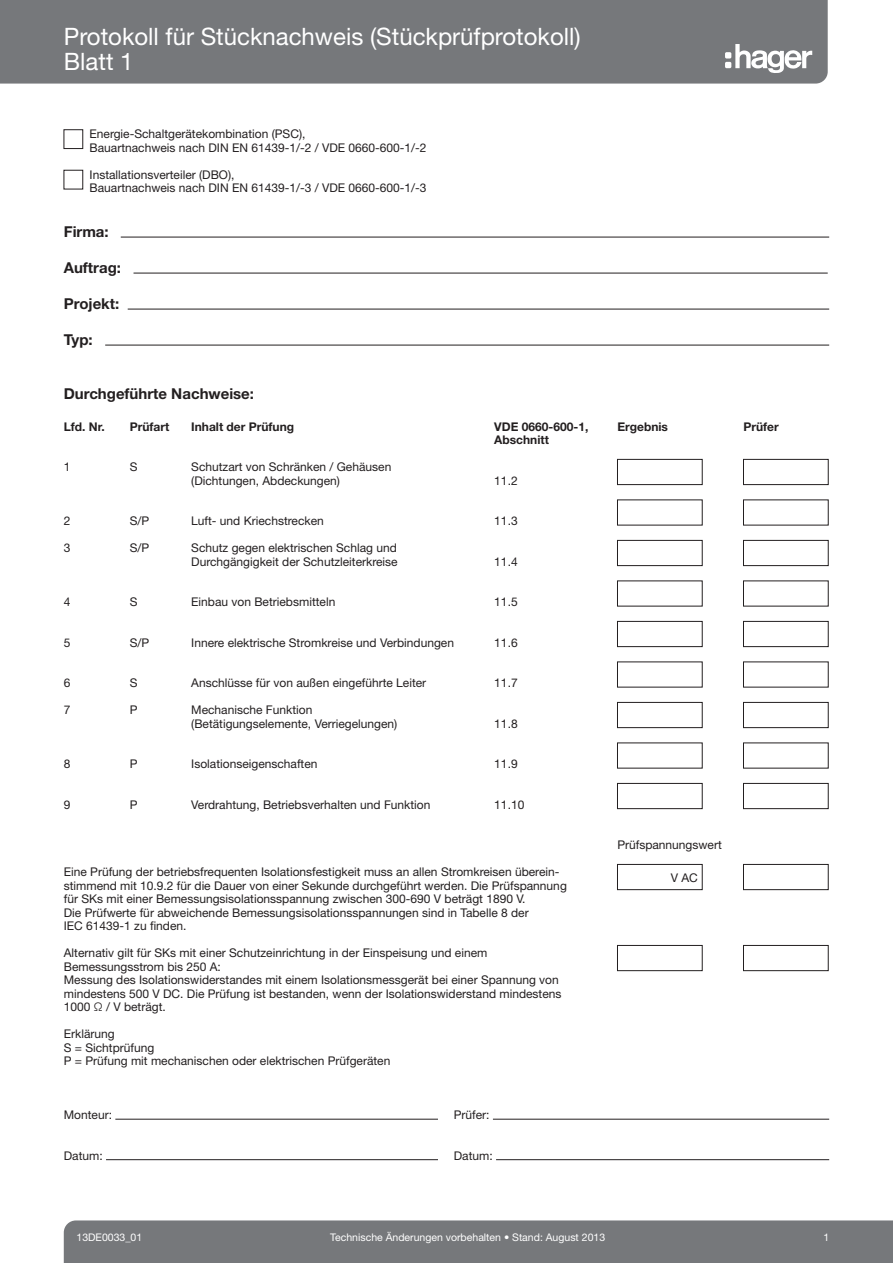
<style>
.page{position:relative;width:893px;height:1263px;background:#fff}
.page>*{position:absolute;margin:0;border:0;box-sizing:border-box;transform-origin:0 0}
.Helv__55__16_17_Kopf{font:24px "Helvetica Neue LT";color:#fff}
.Fliesstext{font:700 15px "Helvetica Neue LT";color:#231f20}
.Fliesstext_8_9{font:12px "Helvetica Neue LT";color:#231f20}
.Fliesstext-2{font:12px/13.5px "Helvetica Neue LT";color:#231f20}
.Fliesstext-3{font:700 12px "Helvetica Neue LT";color:#231f20}
.Helv_55__07_08_Pagin{font:10.5px "Helvetica Neue LT";color:#fff}
</style>
<div class="page">
<div style="left:64px;top:1220px;width:829px;height:43px;background:#76787b"></div>
<div style="left:0;top:0;width:828px;height:84px;background:#76787b"></div>
<svg style="left:725px;top:44px;width:87px;height:30px"></svg>
<div style="left:64px;top:130px;width:19px;height:19px;border:1px solid #231f20"></div>
<div style="left:64px;top:170px;width:19px;height:19px;border:1px solid #231f20"></div>
<hr style="left:121px;top:237px;width:708px;height:1px;background:#231f20">
<hr style="left:134px;top:273px;width:694px;height:1px;background:#231f20">
<hr style="left:128px;top:309px;width:701px;height:1px;background:#231f20">
<hr style="left:105px;top:345px;width:724px;height:1px;background:#231f20">
<div style="left:617px;top:459px;width:85px;height:26px;border:1px solid #231f20"></div>
<div style="left:743px;top:459px;width:85px;height:26px;border:1px solid #231f20"></div>
<div style="left:617px;top:540px;width:85px;height:26px;border:1px solid #231f20"></div>
<div style="left:743px;top:540px;width:85px;height:26px;border:1px solid #231f20"></div>
<div style="left:617px;top:621px;width:85px;height:26px;border:1px solid #231f20"></div>
<div style="left:743px;top:621px;width:85px;height:26px;border:1px solid #231f20"></div>
<div style="left:617px;top:702px;width:85px;height:26px;border:1px solid #231f20"></div>
<div style="left:743px;top:702px;width:85px;height:26px;border:1px solid #231f20"></div>
<div style="left:617px;top:783px;width:85px;height:26px;border:1px solid #231f20"></div>
<div style="left:743px;top:783px;width:85px;height:26px;border:1px solid #231f20"></div>
<div style="left:617px;top:864px;width:85px;height:26px;border:1px solid #231f20"></div>
<div style="left:743px;top:864px;width:85px;height:26px;border:1px solid #231f20"></div>
<div style="left:617px;top:945px;width:85px;height:26px;border:1px solid #231f20"></div>
<div style="left:743px;top:945px;width:85px;height:26px;border:1px solid #231f20"></div>
<hr style="left:115px;top:1119px;width:323px;height:1px;background:#231f20">
<hr style="left:493px;top:1119px;width:336px;height:1px;background:#231f20">
<hr style="left:106px;top:1159px;width:332px;height:1px;background:#231f20">
<hr style="left:496px;top:1159px;width:333px;height:1px;background:#231f20">
<p class="Helv__55__16_17_Kopf" style="left:64px;top:22px;width:518px">Protokoll für Stücknachweis (Stückprüfprotokoll)</p>
<p class="Helv__55__16_17_Kopf" style="left:64px;top:47px;width:71px">Blatt 1</p>
<p class="Fliesstext-2" style="left:90px;top:127px;width:338px">Energie-Schaltgerätekombination (PSC),<br>Bauartnachweis nach DIN EN 61439-1/-2 / VDE 0660-600-1/-2</p>
<p class="Fliesstext-2" style="left:90px;top:168px;width:338px">Installationsverteiler (DBO),<br>Bauartnachweis nach DIN EN 61439-1/-3 / VDE 0660-600-1/-3</p>
<p class="Fliesstext" style="left:64px;top:223px;width:46px">Firma:</p>
<p class="Fliesstext" style="left:64px;top:259px;width:59px">Auftrag:</p>
<p class="Fliesstext" style="left:64px;top:295px;width:57px">Projekt:</p>
<p class="Fliesstext" style="left:64px;top:331px;width:30px">Typ:</p>
<p class="Fliesstext" style="left:64px;top:385px;width:192px">Durchgeführte Nachweise:</p>
<p class="Fliesstext-3" style="left:64px;top:419px;width:42px">Lfd. Nr.</p>
<p class="Fliesstext-3" style="left:130px;top:419px;width:41px">Prüfart</p>
<p class="Fliesstext-3" style="left:191px;top:419px;width:104px">Inhalt der Prüfung</p>
<p class="Fliesstext-3" style="left:494px;top:419px;width:96px">VDE 0660-600-1,</p>
<p class="Fliesstext-3" style="left:617px;top:419px;width:52px">Ergebnis</p>
<p class="Fliesstext-3" style="left:743px;top:419px;width:37px">Prüfer</p>
<p class="Fliesstext-3" style="left:494px;top:432px;width:56px">Abschnitt</p>
<p class="Fliesstext-2" style="left:64px;top:460px;width:8px">1</p>
<p class="Fliesstext-2" style="left:130px;top:460px;width:9px">S</p>
<p class="Fliesstext-2" style="left:191px;top:460px;width:202px">Schutzart von Schränken / Gehäusen</p>
<p class="Fliesstext-2" style="left:191px;top:474px;width:150px">(Dichtungen, Abdeckungen)</p>
<p class="Fliesstext-2" style="left:494px;top:474px;width:25px">11.2</p>
<p class="Fliesstext-2" style="left:64px;top:514px;width:8px">2</p>
<p class="Fliesstext-2" style="left:130px;top:514px;width:21px">S/P</p>
<p class="Fliesstext-2" style="left:191px;top:514px;width:134px">Luft- und Kriechstrecken</p>
<p class="Fliesstext-2" style="left:494px;top:514px;width:25px">11.3</p>
<p class="Fliesstext-2" style="left:64px;top:541px;width:8px">3</p>
<p class="Fliesstext-2" style="left:130px;top:541px;width:21px">S/P</p>
<p class="Fliesstext-2" style="left:191px;top:541px;width:208px">Schutz gegen elektrischen Schlag und<br>Durchgängigkeit der Schutzleiterkreise</p>
<p class="Fliesstext-2" style="left:494px;top:555px;width:25px">11.4</p>
<p class="Fliesstext-2" style="left:64px;top:595px;width:8px">4</p>
<p class="Fliesstext-2" style="left:130px;top:595px;width:9px">S</p>
<p class="Fliesstext-2" style="left:191px;top:595px;width:146px">Einbau von Betriebsmitteln</p>
<p class="Fliesstext-2" style="left:494px;top:595px;width:25px">11.5</p>
<p class="Fliesstext-2" style="left:64px;top:636px;width:8px">5</p>
<p class="Fliesstext-2" style="left:130px;top:636px;width:21px">S/P</p>
<p class="Fliesstext-2" style="left:191px;top:636px;width:264px">Innere elektrische Stromkreise und Verbindungen</p>
<p class="Fliesstext-2" style="left:494px;top:636px;width:25px">11.6</p>
<p class="Fliesstext-2" style="left:64px;top:676px;width:8px">6</p>
<p class="Fliesstext-2" style="left:130px;top:676px;width:9px">S</p>
<p class="Fliesstext-2" style="left:191px;top:676px;width:236px">Anschlüsse für von außen eingeführte Leiter</p>
<p class="Fliesstext-2" style="left:494px;top:676px;width:25px">11.7</p>
<p class="Fliesstext-2" style="left:64px;top:703px;width:8px">7</p>
<p class="Fliesstext-2" style="left:130px;top:703px;width:9px">P</p>
<p class="Fliesstext-2" style="left:191px;top:703px;width:208px">Mechanische Funktion (Betätigungselemente, Verriegelungen)</p>
<p class="Fliesstext-2" style="left:494px;top:717px;width:25px">11.8</p>
<p class="Fliesstext-2" style="left:64px;top:757px;width:8px">8</p>
<p class="Fliesstext-2" style="left:130px;top:757px;width:9px">P</p>
<p class="Fliesstext-2" style="left:191px;top:757px;width:128px">Isolationseigenschaften</p>
<p class="Fliesstext-2" style="left:494px;top:757px;width:25px">11.9</p>
<p class="Fliesstext-2" style="left:64px;top:798px;width:8px">9</p>
<p class="Fliesstext-2" style="left:130px;top:798px;width:9px">P</p>
<p class="Fliesstext-2" style="left:191px;top:798px;width:241px">Verdrahtung, Betriebsverhalten und Funktion</p>
<p class="Fliesstext-2" style="left:494px;top:798px;width:32px">11.10</p>
<p class="Fliesstext_8_9" style="left:64px;top:865px;width:497px">Eine Prüfung der betriebsfrequenten Isolationsfestigkeit muss an allen Stromkreisen überein-</p>
<p class="Fliesstext_8_9" style="left:64px;top:878px;width:505px">stimmend mit 10.9.2 für die Dauer von einer Sekunde durchgeführt werden. Die Prüfspannung</p>
<p class="Fliesstext_8_9" style="left:64px;top:892px;width:463px">für SKs mit einer Bemessungsisolationsspannung zwischen 300-690 V beträgt 1890 V.</p>
<p class="Fliesstext_8_9" style="left:64px;top:905px;width:466px">Die Prüfwerte für abweichende Bemessungsisolationsspannungen sind in Tabelle 8 der</p>
<p class="Fliesstext_8_9" style="left:64px;top:919px;width:124px">IEC 61439-1 zu finden.</p>
<p class="Fliesstext_8_9" style="left:64px;top:946px;width:425px">Alternativ gilt für SKs mit einer Schutzeinrichtung in der Einspeisung und einem</p>
<p class="Fliesstext_8_9" style="left:64px;top:959px;width:159px">Bemessungsstrom bis 250 A:</p>
<p class="Fliesstext_8_9" style="left:64px;top:973px;width:496px">Messung des Isolationswiderstandes mit einem Isolationsmessgerät bei einer Spannung von</p>
<p class="Fliesstext_8_9" style="left:64px;top:986px;width:499px">mindestens 500 V DC. Die Prüfung ist bestanden, wenn der Isolationswiderstand mindestens</p>
<p class="Fliesstext_8_9" style="left:64px;top:1000px;width:104px">1000 Ω / V beträgt.</p>
<p class="Fliesstext_8_9" style="left:64px;top:1027px;width:52px">Erklärung</p>
<p class="Fliesstext_8_9" style="left:64px;top:1040px;width:92px">S = Sichtprüfung</p>
<p class="Fliesstext_8_9" style="left:64px;top:1054px;width:328px">P = Prüfung mit mechanischen oder elektrischen Prüfgeräten</p>
<p class="Fliesstext_8_9" style="left:64px;top:1108px;width:50px">Monteur:</p>
<p class="Fliesstext_8_9" style="left:454px;top:1108px;width:37px">Prüfer:</p>
<p class="Fliesstext_8_9" style="left:64px;top:1148px;width:40px">Datum:</p>
<p class="Fliesstext_8_9" style="left:454px;top:1148px;width:40px">Datum:</p>
<p class="Fliesstext-2" style="left:617px;top:838px;width:106px">Prüfspannungswert</p>
<p class="Fliesstext-2" style="left:671px;top:870px;width:29px">V AC</p>
<p class="Helv_55__07_08_Pagin" style="left:77px;top:1231px;width:67px">13DE0033_01</p>
<p class="Helv_55__07_08_Pagin" style="left:330px;top:1231px;width:276px">Technische Änderungen vorbehalten • Stand: August 2013</p>
<p class="Helv_55__07_08_Pagin" style="left:823px;top:1231px;width:7px">1</p>
</div>
